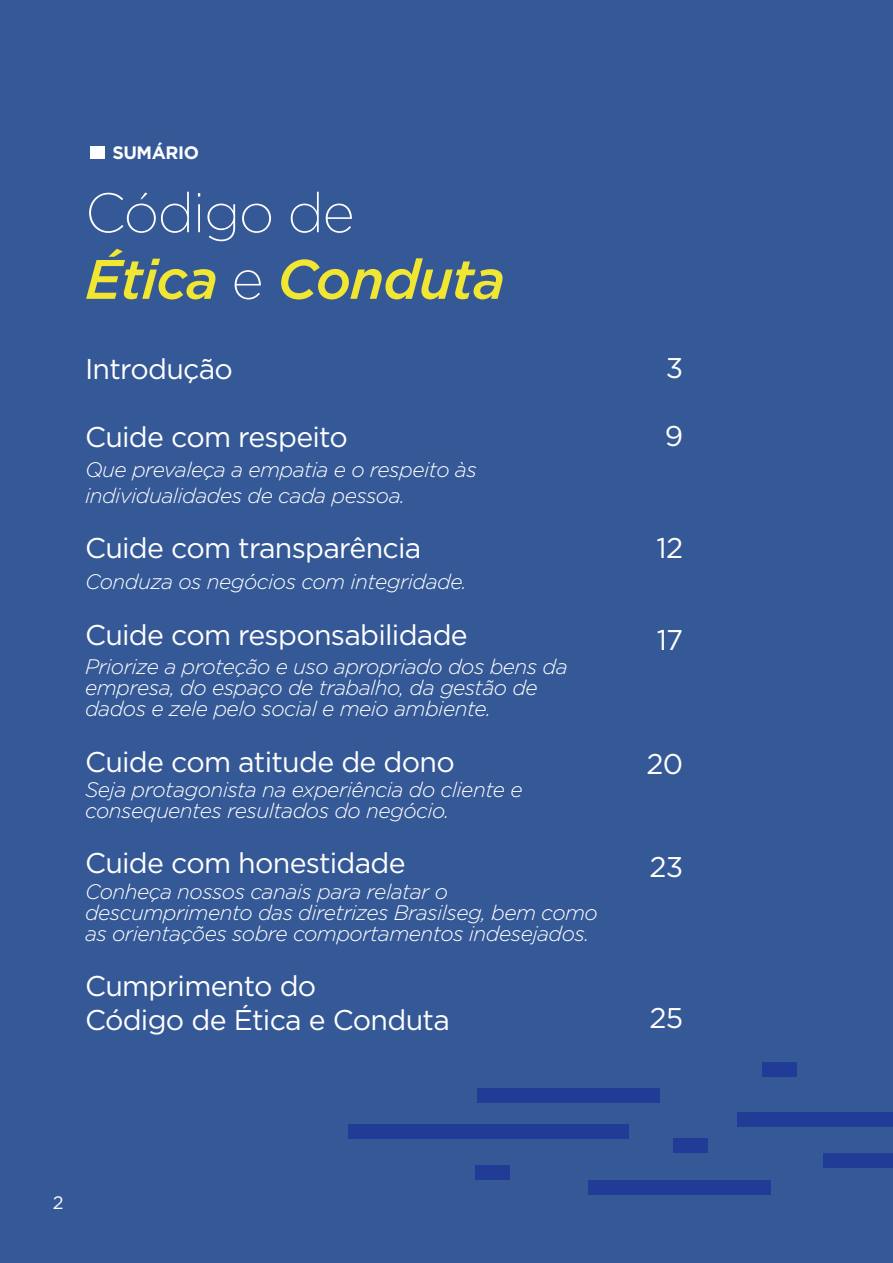
<style>
.page{position:relative;width:893px;height:1263px;background:#355896}
.page>*{position:absolute;margin:0;border:0;box-sizing:border-box;transform-origin:0 0}
.t1{font:italic 500 55.5px/66.6px "Gotham";letter-spacing:-.025em;color:#f1e632}
.t2{font:28.5px/34.2px "Gotham";letter-spacing:-.025em;color:#fff}
.t3{font:italic 300 21px/21px "Gotham";letter-spacing:-.025em;color:#fff}
.t4{font:700 18px "Gotham";letter-spacing:-.025em;color:#fff}
.t5{font:18px "Gotham";color:#fff}
.s1{font-weight:200;font-style:normal;color:#fff}
</style>
<div class="page">
<div style="left:823px;top:1153px;width:70px;height:15px;background:#213c96"></div>
<div style="left:737px;top:1112px;width:156px;height:14px;background:#213c96"></div>
<div style="left:588px;top:1180px;width:183px;height:15px;background:#213c96"></div>
<div style="left:349px;top:1124px;width:280px;height:15px;background:#213c96"></div>
<div style="left:477px;top:1088px;width:183px;height:15px;background:#213c96"></div>
<div style="left:762px;top:1062px;width:35px;height:15px;background:#213c96"></div>
<div style="left:475px;top:1165px;width:35px;height:15px;background:#213c96"></div>
<div style="left:673px;top:1138px;width:35px;height:15px;background:#213c96"></div>
<div style="left:90px;top:146px;width:15px;height:13px;background:#fff"></div>
<p class="t4" style="left:112px;top:143px;width:88px">SUMÁRIO</p>
<h1 class="t1" style="left:85px;top:179px;width:422px"><span class="s1">Código de<br></span>Ética <span class="s1">e</span> Conduta</h1>
<h2 class="t2" style="left:85px;top:351px;width:149px">Introdução</h2>
<h2 class="t2" style="left:85px;top:420px;width:264px">Cuide com respeito</h2>
<p class="t3" style="left:85px;top:457px;width:393px;line-height:25.5px">Que prevaleça a empatia e o respeito às individualidades de cada pessoa.</p>
<h2 class="t2" style="left:85px;top:530px;width:338px">Cuide com transparência</h2>
<p class="t3" style="left:85px;top:571px;width:383px">Conduza os negócios com integridade.</p>
<h2 class="t2" style="left:85px;top:617px;width:384px">Cuide com responsabilidade</h2>
<p class="t3" style="left:85px;top:656px;width:484px">Priorize a proteção e uso apropriado dos bens da empresa, do espaço de trabalho, da gestão de dados e zele pelo social e meio ambiente.</p>
<h2 class="t2" style="left:85px;top:744px;width:371px">Cuide com atitude de dono</h2>
<p class="t3" style="left:85px;top:779px;width:439px">Seja protagonista na experiência do cliente e consequentes resultados do negócio.</p>
<h2 class="t2" style="left:85px;top:845px;width:322px">Cuide com honestidade</h2>
<p class="t3" style="left:85px;top:881px;width:514px">Conheça nossos canais para relatar o descumprimento das diretrizes Brasilseg, bem como as orientações sobre comportamentos indesejados.</p>
<h2 class="t2" style="left:85px;top:968px;width:366px">Cumprimento do<br>Código de Ética e Conduta</h2>
<h2 class="t2" style="left:666px;top:350px;width:19px">3</h2>
<h2 class="t2" style="left:665px;top:419px;width:20px">9</h2>
<h2 class="t2" style="left:657px;top:530px;width:28px">12</h2>
<h2 class="t2" style="left:657px;top:623px;width:28px">17</h2>
<h2 class="t2" style="left:646px;top:746px;width:38px">20</h2>
<h2 class="t2" style="left:649px;top:849px;width:35px">23</h2>
<h2 class="t2" style="left:649px;top:1001px;width:35px">25</h2>
<p class="t5" style="left:53px;top:1191px;width:12px">2</p>
</div>
